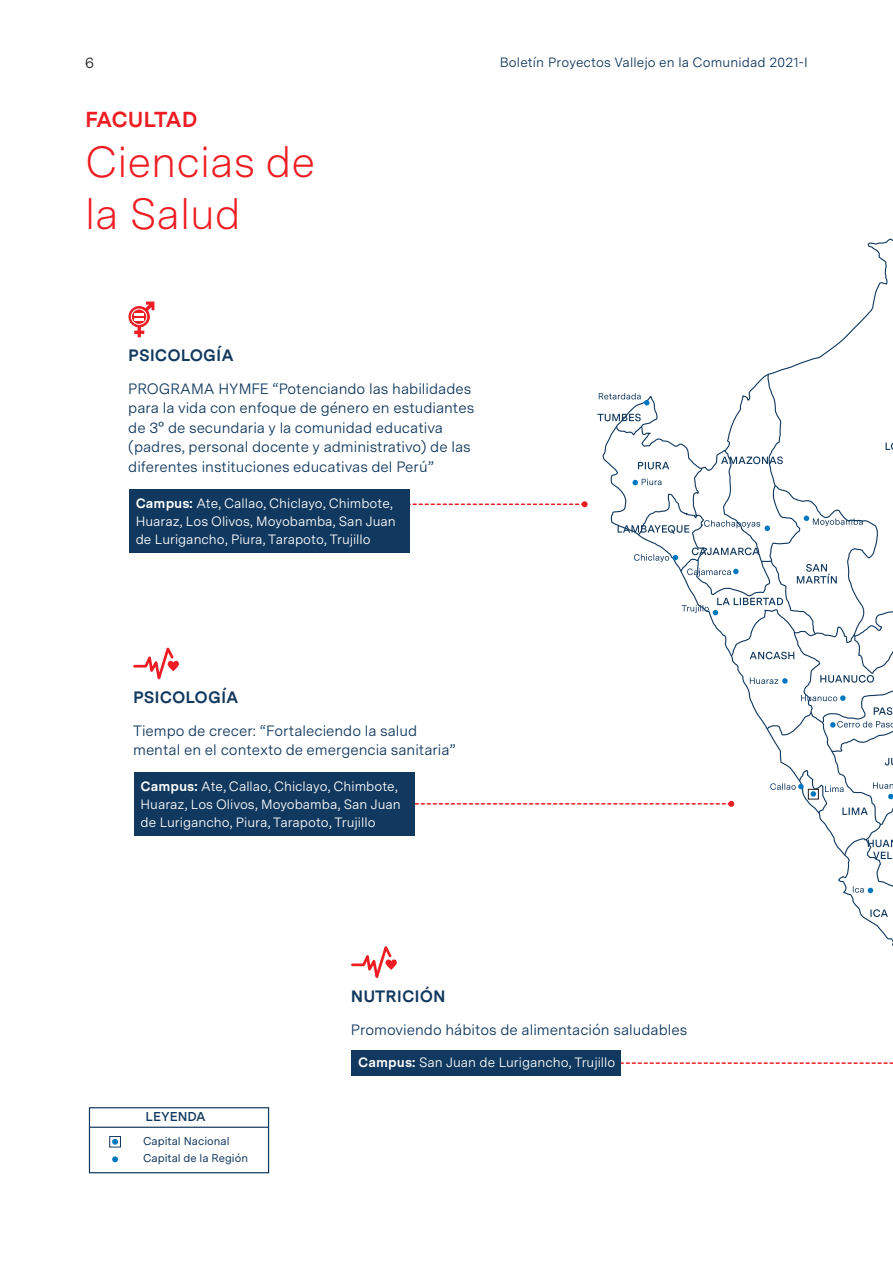
<style>
.page{position:relative;width:893px;height:1263px;background:#fff}
.page>*{position:absolute;margin:0;border:0;box-sizing:border-box;transform-origin:0 0}
.t1{font:300 43.35px/52.1px "Messina Sans";color:#ee1d23}
.t2{font:700 21.75px "Messina Sans";letter-spacing:-.05em;color:#ee1d23}
.t3{font:700 16.5px "Messina Sans";color:#11385e}
.t4{font:15px/19.5px "Messina Sans";color:#11385e}
.t5{font:15px "Messina Sans";color:#231f20}
.t6{font:13.5px/18px "Messina Sans";color:#fff}
.t7{font:13.5px "Messina Sans";letter-spacing:.01em;color:#11385e}
.t8{font:600 12.9px "Messina Sans";color:#11385e}
.t9{font:11.25px/17.7px "Messina Sans";color:#11385e}
.s1{font-weight:700}
</style>
<div class="page">
<svg style="left:112px;top:1156px;width:6px;height:6px"></svg>
<svg style="left:112px;top:1139px;width:6px;height:6px"></svg>
<div style="left:89px;top:1107px;width:180px;height:66px;border:1px solid #11385e"></div>
<div style="left:109px;top:1136px;width:12px;height:11px;border:1px solid #11385e"></div>
<hr style="left:90px;top:1126px;width:178px;height:2px;background:#11385e">
<svg style="left:128px;top:302px;width:26px;height:35px"></svg>
<div style="left:131px;top:309px;width:16px;height:16px;border:1px solid #fff;border-radius:50%"></div>
<div style="left:129px;top:489px;width:280px;height:64px;background:#11385e"></div>
<div style="left:134px;top:772px;width:280px;height:64px;background:#11385e"></div>
<div style="left:351px;top:1050px;width:270px;height:26px;background:#11385e"></div>
<svg style="left:351px;top:373px;width:542px;height:691px"></svg>
<svg style="left:133px;top:647px;width:46px;height:33px"></svg>
<p class="t5" style="left:85px;top:51px;width:10px">6</p>
<p class="t7" style="left:500px;top:52px;width:310px">Boletín Proyectos Vallejo en la Comunidad 2021-I</p>
<h2 class="t2" style="left:85px;top:103px;width:114px">FACULTAD</h2>
<h1 class="t1" style="left:85px;top:134px;width:232px">Ciencias de la Salud</h1>
<p class="t3" style="left:128px;top:343px;width:107px">PSICOLOGÍA</p>
<p class="t4" style="left:128px;top:378px;width:347px">PROGRAMA HYMFE “Potenciando las habilidades para la vida con enfoque de género en estudiantes de 3° de secundaria y la comunidad educativa (padres, personal docente y administrativo) de las diferentes instituciones educativas del Perú”</p>
<p class="t6" style="left:136px;top:493px;width:262px"><span class="s1">Campus:</span> Ate, Callao, Chiclayo, Chimbote,<br>Huaraz, Los Olivos, Moyobamba, San Juan de Lurigancho, Piura, Tarapoto, Trujillo</p>
<p class="t3" style="left:133px;top:685px;width:107px">PSICOLOGÍA</p>
<p class="t4" style="left:133px;top:720px;width:324px">Tiempo de crecer: “Fortaleciendo la salud mental en el contexto de emergencia sanitaria”</p>
<p class="t6" style="left:141px;top:776px;width:262px"><span class="s1">Campus:</span> Ate, Callao, Chiclayo, Chimbote,<br>Huaraz, Los Olivos, Moyobamba, San Juan de Lurigancho, Piura, Tarapoto, Trujillo</p>
<p class="t3" style="left:351px;top:984px;width:96px">NUTRICIÓN</p>
<p class="t4" style="left:351px;top:1019px;width:338px">Promoviendo hábitos de alimentación saludables</p>
<p class="t8" style="left:146px;top:1107px;width:62px">LEYENDA</p>
<p class="t9" style="left:143px;top:1131px;width:106px">Capital Nacional<br>Capital de la Región</p>
<p class="t6" style="left:358px;top:1053px;width:258px"><span class="s1">Campus:</span> San Juan de Lurigancho, Trujillo</p>
</div>
